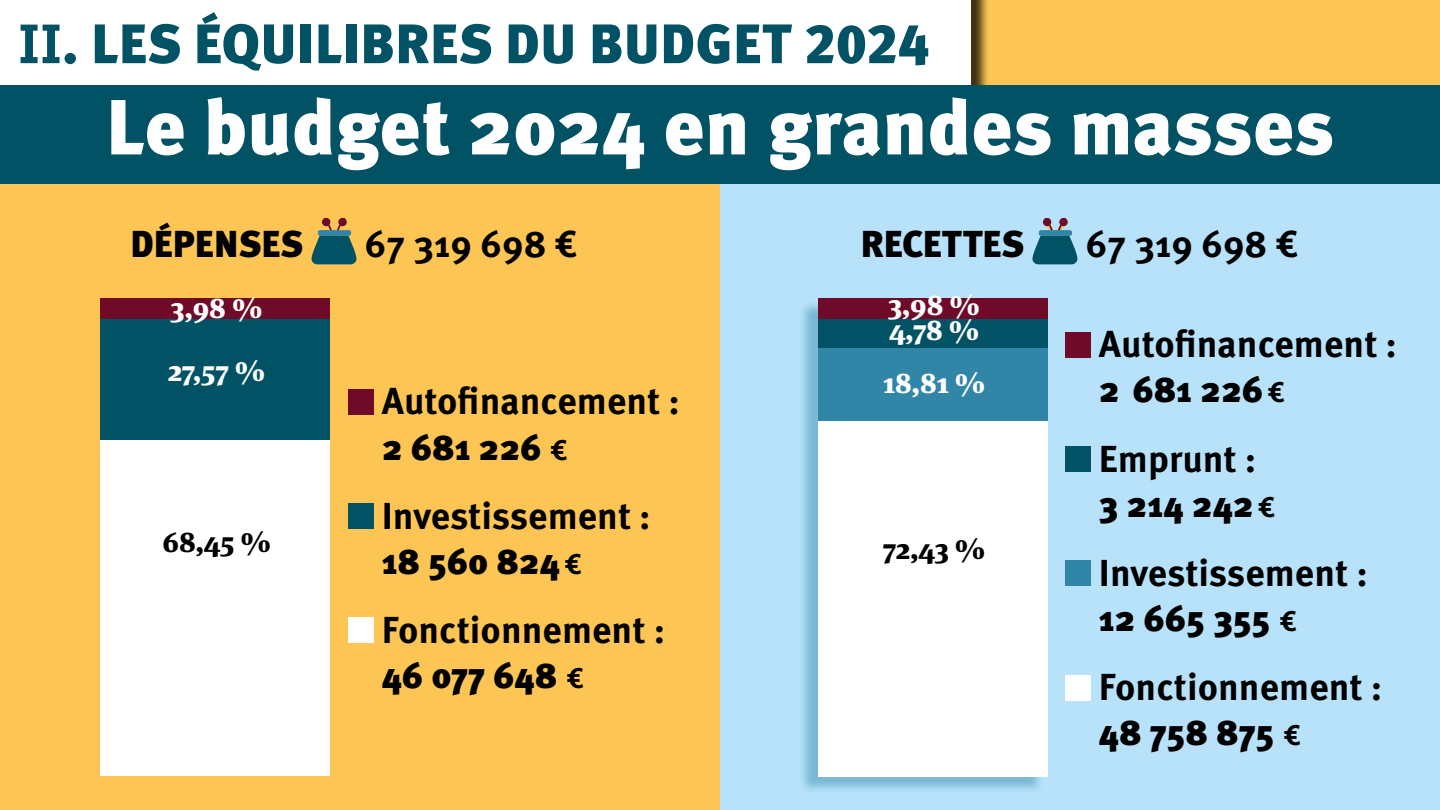
<style>
.page{position:relative;width:1440px;height:810px;background:#fff}
.page>*{position:absolute;margin:0;border:0;box-sizing:border-box;transform-origin:0 0}
.t1{font:900 78px "Meta Pro";color:#fff}
.t2{font:900 55.5px "Meta Pro";letter-spacing:.01em;color:#005264}
.t3{font:700 37.5px "Meta Pro";color:#000}
.t4{font:900 37.5px "Meta Pro";color:#000}
.t5{font:900 35.85px "Meta Pro";color:#000}
.t6{font:900 28.5px/24.9px "Meta Serif OT";color:#fff}
.t7{font:900 28.5px "Meta Serif OT";color:#000}
.s1{font-family:"Meta Correspondence Pro";font-weight:700}
.s2{font-family:"Meta Correspondence Pro"}
.s3{font-family:"Meta Correspondence Pro";font-weight:700;font-size:28.5px}
</style>
<div class="page">
<div style="left:0;top:0;width:1439px;height:810px;background:#fcc554"></div>
<div style="left:720px;top:107px;width:719px;height:703px;background:#b7e2fa"></div>
<div style="left:798px;top:300px;width:246px;height:494px;background:#3186a8;opacity:.46"></div>
<div style="left:818px;top:420px;width:229px;height:357px;background:#fff"></div>
<div style="left:818px;top:347px;width:229px;height:73px;background:#3186a8"></div>
<div style="left:818px;top:319px;width:229px;height:28px;background:#005264"></div>
<div style="left:818px;top:299px;width:229px;height:20px;background:#6f0a28"></div>
<svg style="left:1032px;top:217px;width:45px;height:47px"></svg>
<div style="left:1064px;top:332px;width:26px;height:25px;background:#6f0a28"></div>
<div style="left:1064px;top:446px;width:26px;height:26px;background:#005264"></div>
<div style="left:1064px;top:560px;width:26px;height:26px;background:#3186a8"></div>
<div style="left:1064px;top:675px;width:26px;height:25px;background:#fff"></div>
<div style="left:101px;top:440px;width:229px;height:336px;background:#fff"></div>
<div style="left:101px;top:319px;width:229px;height:121px;background:#005264"></div>
<div style="left:101px;top:299px;width:229px;height:20px;background:#6f0a28"></div>
<svg style="left:311px;top:218px;width:45px;height:46px"></svg>
<div style="left:348px;top:389px;width:25px;height:25px;background:#6f0a28"></div>
<div style="left:348px;top:503px;width:25px;height:26px;background:#005264"></div>
<div style="left:348px;top:618px;width:25px;height:25px;background:#fff"></div>
<div style="left:0;top:0;width:971px;height:85px;background:#fff"></div>
<div style="left:0;top:85px;width:1439px;height:99px;background:#005264"></div>
<h2 class="t2" style="left:18px;top:0;width:912px"><span class="s1">II</span>. LES ÉQUILIBRES DU BUDGET 2024</h2>
<h1 class="t1" style="left:106px;top:65px;width:1229px">Le budget 2024 en grandes masses</h1>
<p class="t4" style="left:130px;top:214px;width:175px">DÉPENSES</p>
<p class="t3" style="left:364px;top:215px;width:213px">67 319 698 <span class="s2">€</span></p>
<p class="t6" style="left:171px;top:295px;width:93px">3,98 %</p>
<p class="t6" style="left:168px;top:359px;width:98px">27,57 %</p>
<p class="t7" style="left:162px;top:524px;width:110px">68,45 %</p>
<p class="t3" style="left:382px;top:372px;width:299px">Autofinancement :</p>
<p class="t5" style="left:382px;top:419px;width:187px">2 681 226 <span class="s3">€</span></p>
<p class="t3" style="left:382px;top:486px;width:270px">Investissement :</p>
<p class="t5" style="left:382px;top:533px;width:201px">18 560 824 <span class="s3">€</span></p>
<p class="t3" style="left:382px;top:601px;width:285px">Fonctionnement :</p>
<p class="t5" style="left:382px;top:647px;width:203px">46 077 648 <span class="s3">€</span></p>
<p class="t4" style="left:860px;top:214px;width:166px">RECETTES</p>
<p class="t3" style="left:1085px;top:215px;width:213px">67 319 698 <span class="s2">€</span></p>
<p class="t6" style="left:888px;top:293px;width:93px">3,98 %<br>4,78 %</p>
<p class="t6" style="left:883px;top:370px;width:104px">18,81 %</p>
<p class="t7" style="left:883px;top:532px;width:103px">72,43 %</p>
<p class="t3" style="left:1098px;top:315px;width:299px">Autofinancement :</p>
<p class="t5" style="left:1098px;top:361px;width:187px">2 681 226 <span class="s3">€</span></p>
<p class="t3" style="left:1098px;top:429px;width:159px">Emprunt :</p>
<p class="t5" style="left:1098px;top:476px;width:177px">3 214 242 <span class="s3">€</span></p>
<p class="t3" style="left:1098px;top:544px;width:270px">Investissement :</p>
<p class="t5" style="left:1098px;top:590px;width:199px">12 665 355 <span class="s3">€</span></p>
<p class="t3" style="left:1098px;top:658px;width:285px">Fonctionnement :</p>
<p class="t5" style="left:1098px;top:704px;width:203px">48 758 875 <span class="s3">€</span></p>
</div>
